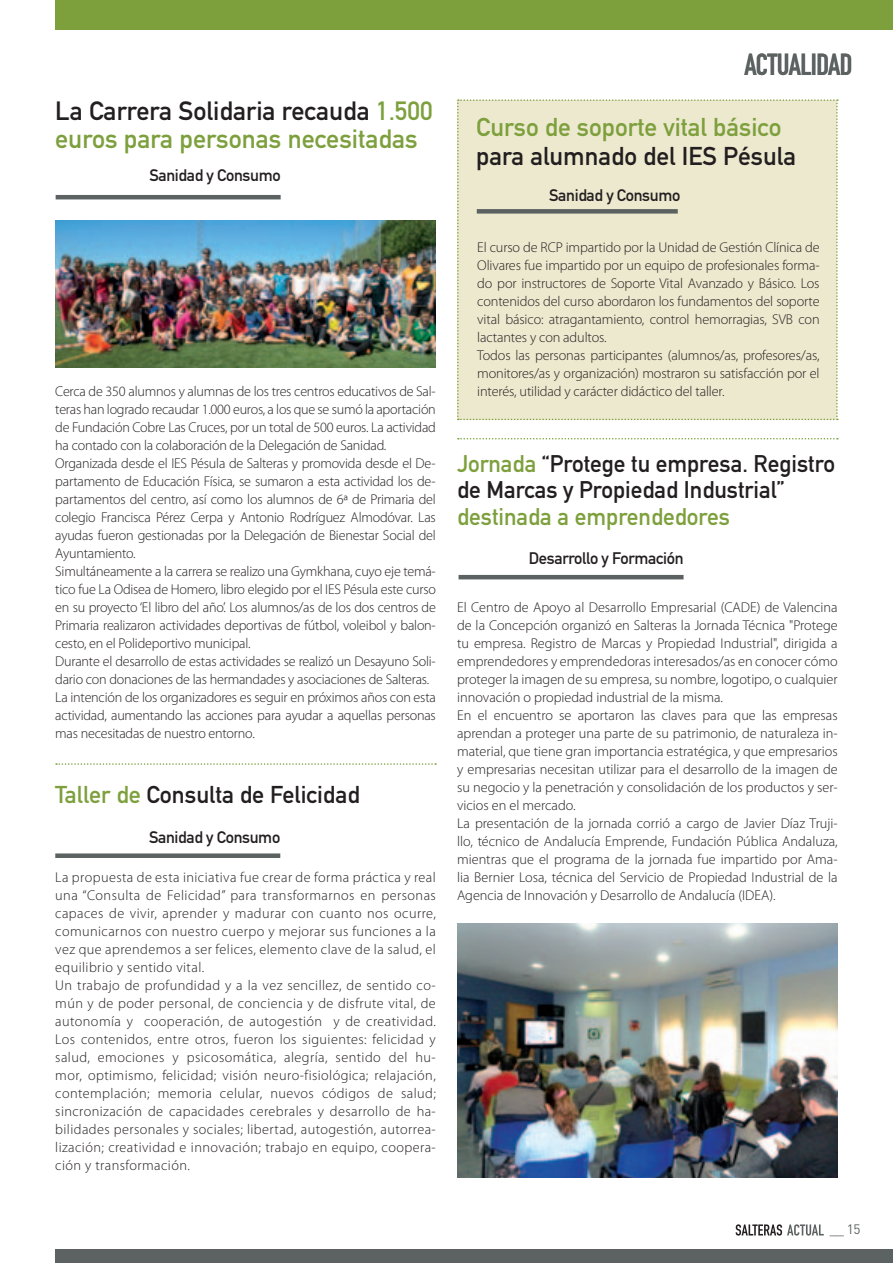
<style>
.page{position:relative;width:893px;height:1263px;background:#fff}
.page>*{position:absolute;margin:0;border:0;box-sizing:border-box;transform-origin:0 0}
.t1{font:30px "DIN Engschrift";letter-spacing:-.02em;color:#5c6261}
.t2{font:26.1px/28.7px "DIN Mittelschrift";color:#7da03d}
.t3{font:25.35px/29.1px "DIN Mittelschrift";color:#7da03d}
.t4{font:24px "DIN Mittelschrift";color:#231f20}
.t5{font:23.7px/26.4px "DIN Mittelschrift";color:#231f20}
.t6{font:16.5px "DIN Mittelschrift";letter-spacing:-.02em;color:#231f20}
._01_-_CUERPO_DE_TEXT{font:300 14.25px/18px "Myriad Pro";letter-spacing:-.01em;color:#231f20;text-align:justify}
.t7{font:13.5px "DIN";color:#5c6261}
.s1{color:#231f20}
.s2{color:#7da03d}
</style>
<div class="page">
<div style="left:457px;top:99px;width:381px;height:321px;background:#ede9cf"></div>
<svg style="left:736px;top:1224px;width:88px;height:11px"></svg>
<svg style="left:56px;top:763px;width:380px;height:2px"></svg>
<div style="left:55px;top:853px;width:225px;height:5px;background:#5c6261"></div>
<img style="left:457px;top:924px;width:381px;height:254px">
<div style="left:55px;top:0;width:838px;height:29px;background:#7da03d"></div>
<div style="left:55px;top:1249px;width:838px;height:14px;background:#5c6261"></div>
<img style="left:55px;top:220px;width:381px;height:148px">
<svg style="left:458px;top:438px;width:380px;height:1px"></svg>
<hr style="left:459px;top:575px;width:225px;height:4px;background:#5c6261">
<div style="left:477px;top:209px;width:201px;height:5px;background:#5c6261"></div>
<hr style="left:56px;top:195px;width:225px;height:4px;background:#5c6261">
<p class="t2" style="left:55px;top:96px;width:379px"><span class="s1">La Carrera Solidaria recauda</span> 1.500 euros para personas necesitadas</p>
<p class="t6" style="left:149px;top:166px;width:133px">Sanidad y Consumo</p>
<p class="_01_-_CUERPO_DE_TEXT" style="left:55px;top:382px;width:382px">Cerca de 350 alumnos y alumnas de los tres centros educativos de Sal&shy;teras han logrado recaudar 1.000 euros, a los que se sumó la aportación de Fundación Cobre Las Cruces, por un total de 500 euros. La actividad ha contado con la colaboración de la Delegación de Sanidad.</p>
<p class="_01_-_CUERPO_DE_TEXT" style="left:55px;top:454px;width:382px">Organizada desde el IES Pésula de Salteras y promovida desde el De&shy;partamento de Educación Física, se sumaron a esta actividad los de&shy;partamentos del centro, así como los alumnos de 6ª de Primaria del colegio Francisca Pérez Cerpa y Antonio Rodríguez Almodóvar. Las ayudas fueron gestionadas por la Delegación de Bienestar Social del Ayuntamiento.</p>
<p class="_01_-_CUERPO_DE_TEXT" style="left:55px;top:562px;width:382px">Simultáneamente a la carrera se realizo una Gymkhana, cuyo eje temá&shy;tico fue La Odisea de Homero, libro elegido por el IES Pésula este curso en su proyecto ‘El libro del año’. Los alumnos/as de los dos centros de Primaria realizaron actividades deportivas de fútbol, voleibol y balon&shy;cesto, en el Polideportivo municipal.</p>
<p class="_01_-_CUERPO_DE_TEXT" style="left:55px;top:652px;width:382px">Durante el desarrollo de estas actividades se realizó un Desayuno Soli&shy;dario con donaciones de las hermandades y asociaciones de Salteras.</p>
<p class="_01_-_CUERPO_DE_TEXT" style="left:55px;top:688px;width:382px">La intención de los organizadores es seguir en próximos años con esta actividad, aumentando las acciones para ayudar a aquellas personas mas necesitadas de nuestro entorno.</p>
<p class="t4" style="left:55px;top:780px;width:306px"><span class="s2">Taller de</span> Consulta de Felicidad</p>
<p class="t6" style="left:149px;top:827px;width:133px">Sanidad y Consumo</p>
<p class="_01_-_CUERPO_DE_TEXT" style="left:55px;top:868px;width:382px">La propuesta de esta iniciativa fue crear de forma práctica y real una “Consulta de Felicidad” para transformarnos en personas capaces de vivir, aprender y madurar con cuanto nos ocurre, comunicarnos con nuestro cuerpo y mejorar sus funciones a la vez que aprendemos a ser felices, elemento clave de la salud, el equilibrio y sentido vital.</p>
<p class="_01_-_CUERPO_DE_TEXT" style="left:55px;top:976px;width:382px">Un trabajo de profundidad y a la vez sencillez, de sentido co&shy;mún y de poder personal, de conciencia y de disfrute vital, de autonomía y cooperación, de autogestión y de creatividad.<br>Los contenidos, entre otros, fueron los siguientes: felicidad y salud, emociones y psicosomática, alegría, sentido del hu&shy;mor, optimismo, felicidad; visión neuro-fisiológica; relajación, contemplación; memoria celular, nuevos códigos de salud; sincronización de capacidades cerebrales y desarrollo de ha&shy;bilidades personales y sociales; libertad, autogestión, autorrea&shy;lización; creatividad e innovación; trabajo en equipo, coopera&shy;ción y transformación.</p>
<p class="t1" style="left:744px;top:47px;width:110px">ACTUALIDAD</p>
<p class="t3" style="left:476px;top:113px;width:321px">Curso de soporte vital básico <span class="s1">para alumnado del IES Pésula</span></p>
<p class="t6" style="left:549px;top:185px;width:133px">Sanidad y Consumo</p>
<p class="_01_-_CUERPO_DE_TEXT" style="left:477px;top:238px;width:344px">El curso de RCP impartido por la Unidad de Gestión Clínica de Olivares fue impartido por un equipo de profesionales forma&shy;do por instructores de Soporte Vital Avanzado y Básico. Los contenidos del curso abordaron los fundamentos del soporte vital básico: atragantamiento, control hemorragias, SVB con lactantes y con adultos.</p>
<p class="_01_-_CUERPO_DE_TEXT" style="left:477px;top:346px;width:344px">Todos las personas participantes (alumnos/as, profesores/as, monitores/as y organización) mostraron su satisfacción por el interés, utilidad y carácter didáctico del taller.</p>
<p class="t5" style="left:457px;top:450px;width:379px"><span class="s2">Jornada</span> “Protege tu empresa. Registro de Marcas y Propiedad Industrial” <span class="s2">destinada a emprendedores</span></p>
<p class="t6" style="left:529px;top:549px;width:156px">Desarrollo y Formación</p>
<p class="_01_-_CUERPO_DE_TEXT" style="left:457px;top:598px;width:382px">El Centro de Apoyo al Desarrollo Empresarial (CADE) de Valencina de la Concepción organizó en Salteras la Jornada Técnica "Protege tu empresa. Registro de Marcas y Propiedad Industrial", dirigida a emprendedores y emprendedoras interesados/as en conocer cómo proteger la imagen de su empresa, su nombre, logotipo, o cualquier innovación o propiedad industrial de la misma.</p>
<p class="_01_-_CUERPO_DE_TEXT" style="left:457px;top:706px;width:382px">En el encuentro se aportaron las claves para que las empresas aprendan a proteger una parte de su patrimonio, de naturaleza in&shy;material, que tiene gran importancia estratégica, y que empresarios y empresarias necesitan utilizar para el desarrollo de la imagen de su negocio y la penetración y consolidación de los productos y ser&shy;vicios en el mercado.</p>
<p class="_01_-_CUERPO_DE_TEXT" style="left:457px;top:814px;width:382px">La presentación de la jornada corrió a cargo de Javier Díaz Truji&shy;llo, técnico de Andalucía Emprende, Fundación Pública Andaluza, mientras que el programa de la jornada fue impartido por Ama&shy;lia Bernier Losa, técnica del Servicio de Propiedad Industrial de la Agencia de Innovación y Desarrollo de Andalucía (IDEA).</p>
<p class="t7" style="left:830px;top:1220px;width:32px">__ 15</p>
</div>
